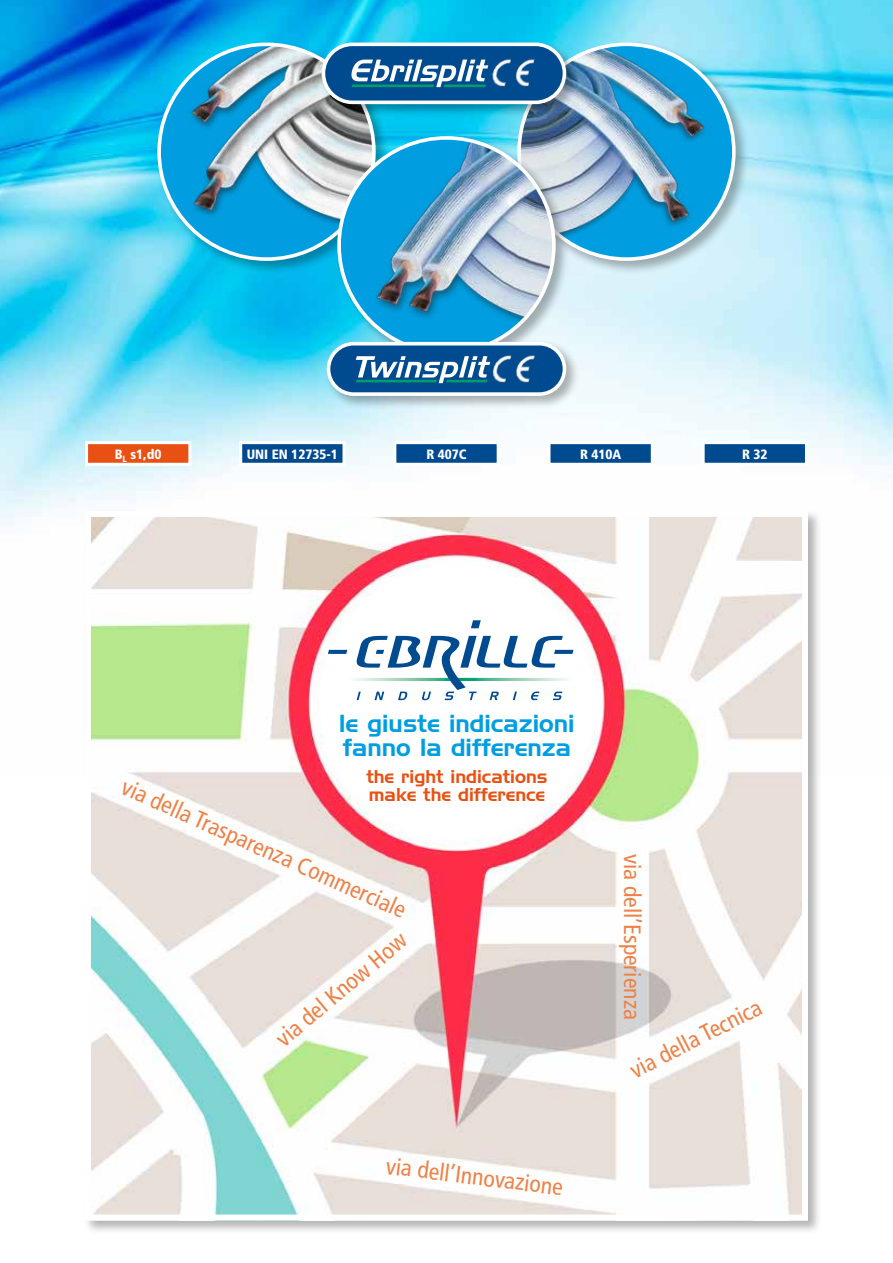
<style>
.page{position:relative;width:893px;height:1263px;background:#fff}
.page>*{position:absolute;margin:0;border:0;box-sizing:border-box;transform-origin:0 0}
.t1{font:24px/24px "Handel Gothic BT";color:#009ee0}
.t2{font:condensed 23.7px "Frutiger";color:#ee8146}
.t3{font:18px/18px "Handel Gothic BT";color:#e85113}
.t4{font:900 condensed 13.5px "Frutiger";color:#fff}
</style>
<div class="page">
<img style="left:0;top:0;width:893px;height:525px">
<div style="left:515px;top:40px;width:235px;height:235px;background:#000;opacity:.3"></div>
<svg style="left:519px;top:44px;width:215px;height:215px"></svg>
<img style="left:519px;top:44px;width:200px;height:215px">
<div style="left:155px;top:40px;width:235px;height:235px;background:#000;opacity:.3"></div>
<svg style="left:159px;top:44px;width:215px;height:215px;background:#27ade4"></svg>
<img style="left:178px;top:44px;width:196px;height:215px">
<div style="left:335px;top:134px;width:235px;height:235px;background:#000;opacity:.3"></div>
<img style="left:340px;top:138px;width:214px;height:202px">
<div style="left:320px;top:40px;width:260px;height:79px;background:#000;opacity:.3"></div>
<div style="left:323px;top:44px;width:241px;height:58px;background:#004b8f;border-radius:29px"></div>
<div style="left:322px;top:43px;width:244px;height:61px;border:4px solid #fff;border-radius:29px"></div>
<img style="left:488px;top:59px;width:47px;height:28px">
<svg style="left:351px;top:60px;width:137px;height:27px"></svg>
<div style="left:325px;top:340px;width:255px;height:70px;background:#000;opacity:.3"></div>
<div style="left:328px;top:344px;width:236px;height:50px;background:#004b8f;border-radius:25px"></div>
<div style="left:327px;top:342px;width:239px;height:54px;border:4px solid #fff;border-radius:25px"></div>
<img style="left:490px;top:355px;width:45px;height:28px">
<svg style="left:356px;top:356px;width:134px;height:27px"></svg>
<div style="left:87px;top:443px;width:103px;height:21px;background:#e85113"></div>
<div style="left:85px;top:441px;width:106px;height:25px;border:3px solid #fff"></div>
<div style="left:241px;top:443px;width:103px;height:21px;background:#004b8f"></div>
<div style="left:239px;top:441px;width:106px;height:25px;border:3px solid #fff"></div>
<div style="left:395px;top:443px;width:103px;height:21px;background:#004b8f"></div>
<div style="left:393px;top:441px;width:107px;height:25px;border:3px solid #fff"></div>
<div style="left:549px;top:443px;width:103px;height:21px;background:#004b8f"></div>
<div style="left:547px;top:441px;width:107px;height:25px;border:3px solid #fff"></div>
<div style="left:703px;top:443px;width:103px;height:21px;background:#004b8f"></div>
<div style="left:702px;top:441px;width:106px;height:25px;border:3px solid #fff"></div>
<div style="left:83px;top:509px;width:739px;height:725px;background:#000;opacity:.3"></div>
<img style="left:92px;top:518px;width:709px;height:695px">
<div style="left:85px;top:511px;width:723px;height:709px;border:6px solid #fff"></div>
<div style="left:319px;top:565px;width:275px;height:275px;background:#fff;border-radius:50%"></div>
<hr style="left:346px;top:678px;width:227px;height:3px;background:#fafcfa">
<svg style="left:328px;top:650px;width:19px;height:4px"></svg>
<svg style="left:471px;top:620px;width:10px;height:8px"></svg>
<svg style="left:356px;top:636px;width:217px;height:64px"></svg>
<p class="t4" style="left:115px;top:446px;width:48px">B<sub>L</sub> s1,d0</p>
<p class="t4" style="left:247px;top:446px;width:93px">UNI EN 12735-1</p>
<p class="t4" style="left:426px;top:446px;width:42px">R 407C</p>
<p class="t4" style="left:580px;top:446px;width:43px">R 410A</p>
<p class="t4" style="left:742px;top:446px;width:27px">R 32</p>
<p class="t1" style="left:339px;top:712px;width:237px">le giuste indicazioni fanno la differenza</p>
<p class="t3" style="left:366px;top:767px;width:183px">the right indications make the difference</p>
<p class="t2" style="left:128px;top:773px;width:310px;rotate:24deg">via della Trasparenza Commerciale</p>
<p class="t2" style="left:270px;top:1031px;width:164px;rotate:-40deg">via del Know How</p>
<p class="t2" style="left:388px;top:1152px;width:180px;rotate:7deg">via dell’Innovazione</p>
<p class="t2" style="left:646px;top:854px;width:167px;rotate:90deg">via dell’Esperienza</p>
<p class="t2" style="left:625px;top:1059px;width:146px;rotate:-27deg">via della Tecnica</p>
</div>
